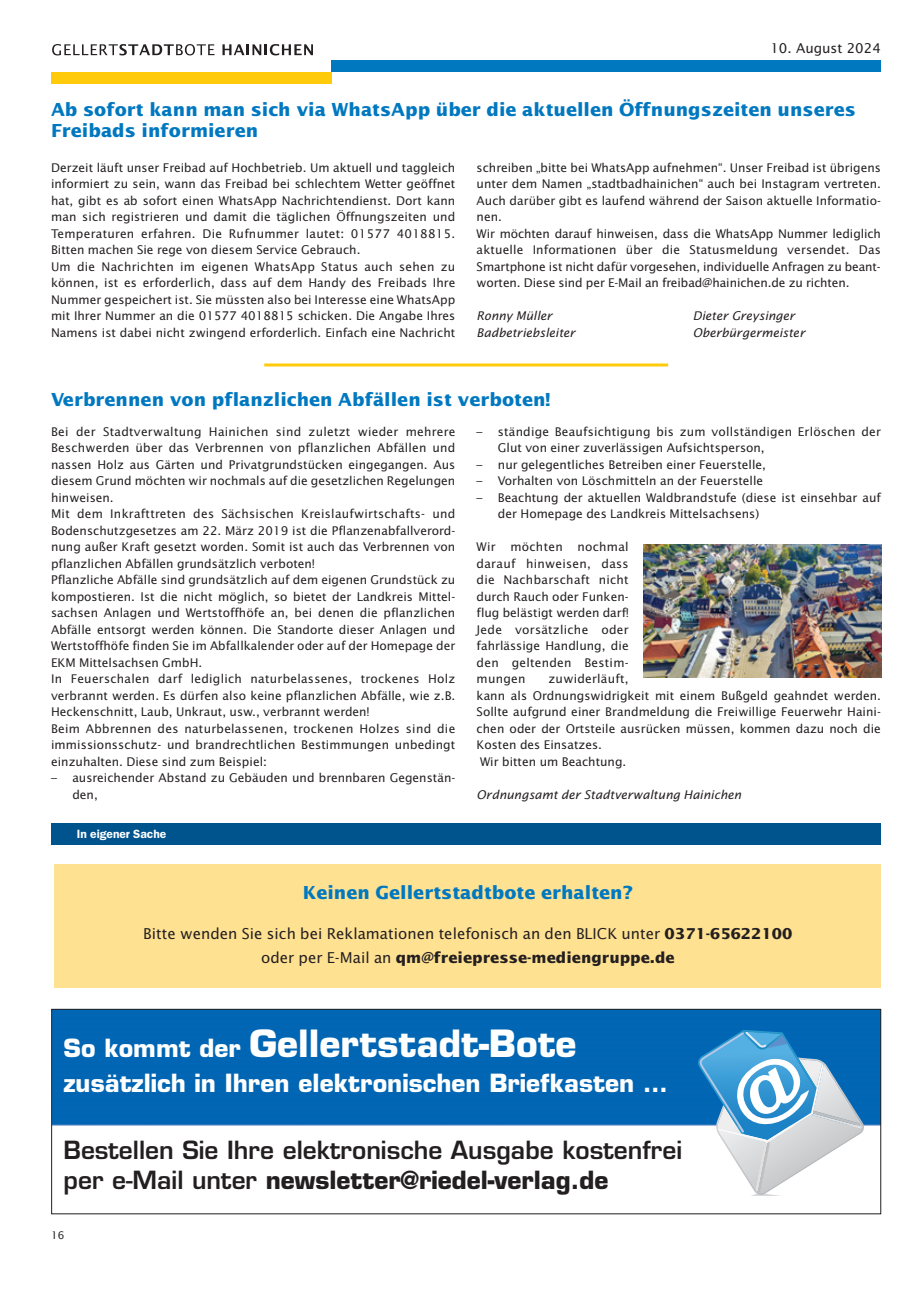
<style>
.page{position:relative;width:915px;height:1293px;background:#fff}
.page>*{position:absolute;margin:0;border:0;box-sizing:border-box;transform-origin:0 0}
.t1{font:700 36.6px "Eurostile";color:#fff}
.t2{font:600 24.45px/29.2px "Eurostile";color:#231f20}
.t3{font:700 24.45px "Eurostile";color:#fff}
.t4{font:700 18px/21px "Lucida Sans";color:#0078c0}
.t5{font:15px/24px "Lucida Sans";color:#231f20;text-align:center}
.t6{font:13.5px "Lucida Sans";color:#231f20}
.t7{font:12px/16.5px "Lucida Sans";color:#231f20}
.t8{font:italic 12px "Lucida Sans";color:#231f20}
.t9{font:600 12px "Franklin Gothic";color:#fff}
.t10{font:10.5px "Lucida Sans";color:#231f20}
.s1{font-weight:700}
.s2{font-size:24.45px}
</style>
<div class="page">
<div style="left:331px;top:60px;width:550px;height:12px;background:#0078c0"></div>
<div style="left:51px;top:72px;width:280px;height:12px;background:#feca0a"></div>
<svg style="left:52px;top:44px;width:162px;height:11px"></svg>
<svg style="left:222px;top:44px;width:91px;height:11px"></svg>
<img style="left:643px;top:544px;width:238px;height:134px">
<div style="left:51px;top:824px;width:829px;height:21px;background:#00548e"></div>
<hr style="left:264px;top:363px;width:404px;height:3px;background:#feca0a">
<div style="left:55px;top:863px;width:825px;height:124px;background:#ffe192"></div>
<img style="left:53px;top:1011px;width:825px;height:185px">
<div style="left:51px;top:1009px;width:829px;height:205px;border:1px solid #231f20"></div>
<svg style="left:697px;top:1030px;width:168px;height:165px"></svg>
<p class="t6" style="left:770px;top:43px;width:112px">10. August 2024</p>
<h3 class="t4" style="left:51px;top:100px;width:806px">Ab sofort kann man sich via WhatsApp über die aktuellen Öffnungszeiten unseres<br>Freibads informieren</h3>
<p class="t7" style="left:51px;top:160px;width:405px">Derzeit läuft unser Freibad auf Hochbetrieb. Um aktuell und taggleich informiert zu sein, wann das Freibad bei schlechtem Wetter geöffnet hat, gibt es ab sofort einen WhatsApp Nachrichtendienst. Dort kann man sich registrieren und damit die täglichen Öffnungszeiten und Temperaturen erfahren. Die Rufnummer lautet: 01577 4018815.<br>Bitten machen Sie rege von diesem Service Gebrauch.<br>Um die Nachrichten im eigenen WhatsApp Status auch sehen zu können, ist es erforderlich, dass auf dem Handy des Freibads Ihre Nummer gespeichert ist. Sie müssten also bei Interesse eine WhatsApp mit Ihrer Nummer an die 01577 4018815 schicken. Die Angabe Ihres Namens ist dabei nicht zwingend erforderlich. Einfach eine Nachricht</p>
<p class="t7" style="left:476px;top:160px;width:405px">schreiben „bitte bei WhatsApp aufnehmen“. Unser Freibad ist übrigens unter dem Namen „stadtbadhainichen“ auch bei Instagram vertreten.<br>Auch darüber gibt es laufend während der Saison aktuelle Informatio&shy;nen.<br>Wir möchten darauf hinweisen, dass die WhatsApp Nummer lediglich aktuelle Informationen über die Statusmeldung versendet. Das Smartphone ist nicht dafür vorgesehen, individuelle Anfragen zu beant&shy;worten. Diese sind per E-Mail an freibad@hainichen.de zu richten.</p>
<p class="t8" style="left:476px;top:311px;width:77px">Ronny Müller</p>
<p class="t8" style="left:692px;top:311px;width:104px">Dieter Greysinger</p>
<p class="t8" style="left:476px;top:327px;width:100px">Badbetriebsleiter</p>
<p class="t8" style="left:692px;top:327px;width:114px">Oberbürgermeister</p>
<h3 class="t4" style="left:51px;top:390px;width:500px">Verbrennen von pflanzlichen Abfällen ist verboten!</h3>
<p class="t7" style="left:51px;top:424px;width:405px">Bei der Stadtverwaltung Hainichen sind zuletzt wieder mehrere Beschwerden über das Verbrennen von pflanzlichen Abfällen und nassen Holz aus Gärten und Privatgrundstücken eingegangen. Aus diesem Grund möchten wir nochmals auf die gesetzlichen Regelungen hinweisen.<br>Mit dem Inkrafttreten des Sächsischen Kreislaufwirtschafts- und Bodenschutzgesetzes am 22. März 2019 ist die Pflanzenabfallverord&shy;nung außer Kraft gesetzt worden. Somit ist auch das Verbrennen von pflanzlichen Abfällen grundsätzlich verboten!<br>Pflanzliche Abfälle sind grundsätzlich auf dem eigenen Grundstück zu kompostieren. Ist die nicht möglich, so bietet der Landkreis Mittel&shy;sachsen Anlagen und Wertstoffhöfe an, bei denen die pflanzlichen Abfälle entsorgt werden können. Die Standorte dieser Anlagen und Wertstoffhöfe finden Sie im Abfallkalender oder auf der Homepage der EKM Mittelsachsen GmbH.<br>In Feuerschalen darf lediglich naturbelassenes, trockenes Holz verbrannt werden. Es dürfen also keine pflanzlichen Abfälle, wie z.B.<br>Heckenschnitt, Laub, Unkraut, usw., verbrannt werden!<br>Beim Abbrennen des naturbelassenen, trockenen Holzes sind die immissionsschutz- und brandrechtlichen Bestimmungen unbedingt einzuhalten. Diese sind zum Beispiel:</p>
<p class="t7" style="left:72px;top:770px;width:384px;text-indent:-21px">– ausreichender Abstand zu Gebäuden und brennbaren Gegenstän&shy;den,</p>
<p class="t7" style="left:497px;top:424px;width:384px;text-indent:-21px">– ständige Beaufsichtigung bis zum vollständigen Erlöschen der<br>Glut von einer zuverlässigen Aufsichtsperson,</p>
<p class="t7" style="left:476px;top:457px;width:291px">– nur gelegentliches Betreiben einer Feuerstelle,</p>
<p class="t7" style="left:476px;top:473px;width:288px">– Vorhalten von Löschmitteln an der Feuerstelle</p>
<p class="t7" style="left:497px;top:490px;width:384px;text-indent:-21px">– Beachtung der aktuellen Waldbrandstufe (diese ist einsehbar auf der Homepage des Landkreis Mittelsachsens)</p>
<p class="t7" style="left:476px;top:539px;width:153px;text-align:justify">Wir möchten nochmal darauf hinweisen, dass die Nachbarschaft nicht durch Rauch oder Funken&shy;flug belästigt werden darf!<br>Jede vorsätzliche oder fahrlässige Handlung, die den geltenden Bestim&shy;mungen</p>
<p class="t7" style="left:476px;top:671px;width:405px;text-indent:72px">zuwiderläuft,<br>kann als Ordnungswidrigkeit mit einem Bußgeld geahndet werden.<br>Sollte aufgrund einer Brandmeldung die Freiwillige Feuerwehr Haini&shy;chen oder der Ortsteile ausrücken müssen, kommen dazu noch die Kosten des Einsatzes.<br>Wir bitten um Beachtung.</p>
<p class="t8" style="left:476px;top:789px;width:266px">Ordnungsamt der Stadtverwaltung Hainichen</p>
<p class="t9" style="left:77px;top:829px;width:91px">In eigener Sache</p>
<h3 class="t4" style="left:303px;top:883px;width:331px">Keinen Gellertstadtbote erhalten?</h3>
<p class="t5" style="left:143px;top:923px;width:650px">Bitte wenden Sie sich bei Reklamationen telefonisch an den BLICK unter <span class="s1">0371-65622100 </span>oder per E-Mail an <span class="s1">qm@freiepresse-mediengruppe.de</span></p>
<h1 class="t1" style="left:63px;top:1030px;width:514px"><span class="s2">So kommt der</span> Gellertstadt-Bote</h1>
<h2 class="t3" style="left:63px;top:1074px;width:605px">zusätzlich in Ihren elektronischen Briefkasten …</h2>
<h2 class="t2" style="left:63px;top:1138px;width:620px">Bestellen Sie Ihre elektronische Ausgabe kostenfrei per e-Mail unter <span class="s1">newsletter@riedel-verlag.de</span></h2>
<p class="t10" style="left:51px;top:1230px;width:15px">16</p>
</div>
